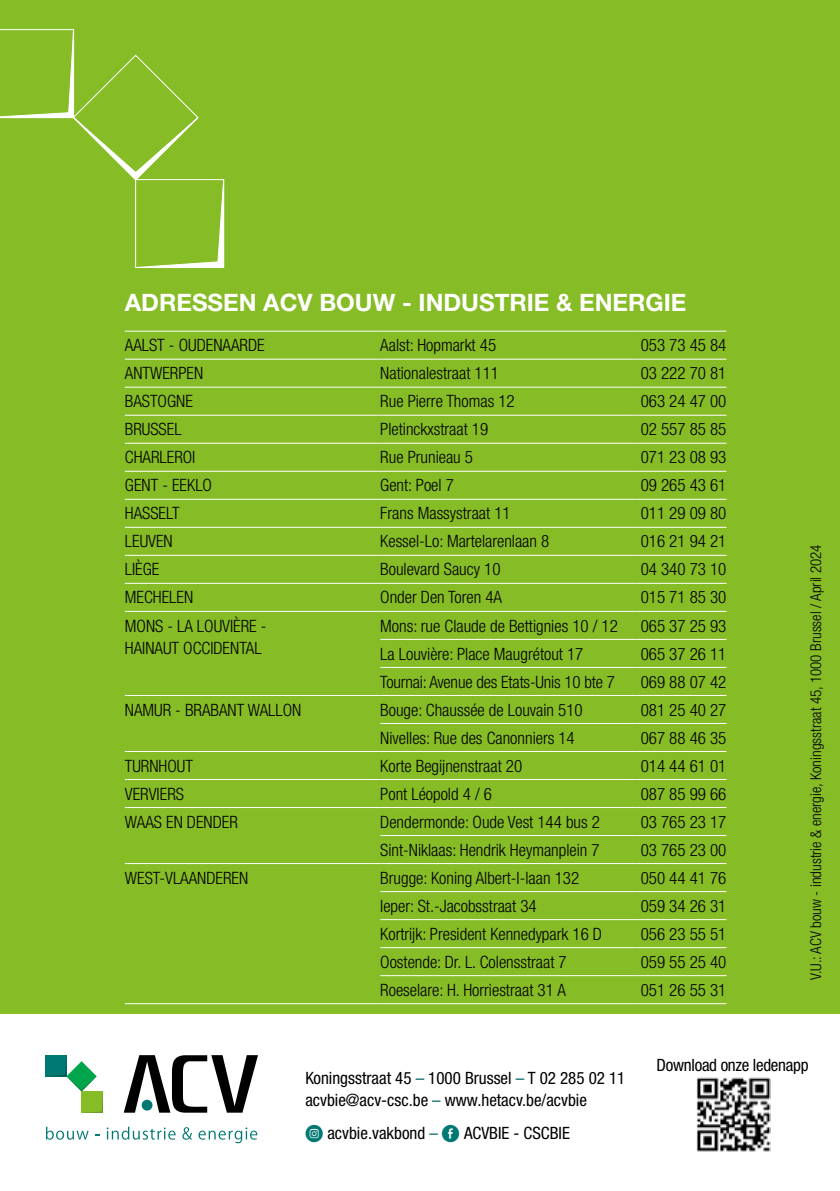
<style>
.page{position:relative;width:840px;height:1191px;background:#fff}
.page>*{position:absolute;margin:0;border:0;box-sizing:border-box;transform-origin:0 0}
.t1{font:700 24px "Helvetica Neue LT Std";color:#fff}
.t2{font:300 condensed 17px/22px "Helvetica Neue LT Pro";color:#000}
.t3{font:condensed 17px/22px "Helvetica Neue LT Std";color:#000}
.t4{font:300 condensed 15px "Helvetica Neue LT Pro";color:#000}
.s1{color:#066}
.s2{font-family:"Social Media Circled";font-stretch:normal;color:#007873}
</style>
<div class="page">
<div style="left:0;top:0;width:839px;height:1013px;background:#86bc25"></div>
<svg style="left:0;top:29px;width:224px;height:239px"></svg>
<img style="left:696px;top:1077px;width:74px;height:74px">
<svg style="left:124px;top:1055px;width:134px;height:57px"></svg>
<svg style="left:46px;top:1126px;width:43px;height:13px"></svg>
<svg style="left:107px;top:1126px;width:68px;height:13px"></svg>
<svg style="left:182px;top:1127px;width:10px;height:12px"></svg>
<svg style="left:198px;top:1127px;width:59px;height:16px"></svg>
<svg style="left:81px;top:1112px;width:22px;height:1px"></svg>
<svg style="left:45px;top:1055px;width:58px;height:57px"></svg>
<svg style="left:125px;top:358px;width:601px;height:619px"></svg>
<hr style="left:125px;top:415px;width:255px;height:1px;background:#fff">
<hr style="left:380px;top:415px;width:255px;height:1px;background:#fff">
<hr style="left:635px;top:415px;width:91px;height:1px;background:#fff">
<hr style="left:125px;top:443px;width:255px;height:1px;background:#fff">
<hr style="left:380px;top:443px;width:255px;height:1px;background:#fff">
<hr style="left:635px;top:443px;width:91px;height:1px;background:#fff">
<hr style="left:125px;top:471px;width:255px;height:1px;background:#fff">
<hr style="left:380px;top:471px;width:255px;height:1px;background:#fff">
<hr style="left:635px;top:471px;width:91px;height:1px;background:#fff">
<hr style="left:125px;top:499px;width:255px;height:1px;background:#fff">
<hr style="left:380px;top:499px;width:255px;height:1px;background:#fff">
<hr style="left:635px;top:499px;width:91px;height:1px;background:#fff">
<hr style="left:125px;top:527px;width:255px;height:1px;background:#fff">
<hr style="left:380px;top:527px;width:255px;height:1px;background:#fff">
<hr style="left:635px;top:527px;width:91px;height:1px;background:#fff">
<hr style="left:125px;top:555px;width:255px;height:1px;background:#fff">
<hr style="left:380px;top:555px;width:255px;height:1px;background:#fff">
<hr style="left:635px;top:555px;width:91px;height:1px;background:#fff">
<hr style="left:125px;top:583px;width:255px;height:1px;background:#fff">
<hr style="left:380px;top:583px;width:255px;height:1px;background:#fff">
<hr style="left:635px;top:583px;width:91px;height:1px;background:#fff">
<hr style="left:125px;top:611px;width:255px;height:1px;background:#fff">
<hr style="left:380px;top:611px;width:255px;height:1px;background:#fff">
<hr style="left:635px;top:611px;width:91px;height:1px;background:#fff">
<hr style="left:380px;top:639px;width:255px;height:1px;background:#fff">
<hr style="left:635px;top:639px;width:91px;height:1px;background:#fff">
<hr style="left:380px;top:667px;width:255px;height:1px;background:#fff">
<hr style="left:635px;top:667px;width:91px;height:1px;background:#fff">
<hr style="left:380px;top:695px;width:255px;height:1px;background:#fff">
<hr style="left:635px;top:695px;width:91px;height:1px;background:#fff">
<hr style="left:380px;top:723px;width:255px;height:1px;background:#fff">
<hr style="left:635px;top:723px;width:91px;height:1px;background:#fff">
<hr style="left:380px;top:751px;width:255px;height:1px;background:#fff">
<hr style="left:635px;top:751px;width:91px;height:1px;background:#fff">
<hr style="left:125px;top:779px;width:255px;height:1px;background:#fff">
<hr style="left:380px;top:779px;width:255px;height:1px;background:#fff">
<hr style="left:635px;top:779px;width:91px;height:1px;background:#fff">
<hr style="left:380px;top:807px;width:255px;height:1px;background:#fff">
<hr style="left:635px;top:807px;width:91px;height:1px;background:#fff">
<hr style="left:380px;top:835px;width:255px;height:1px;background:#fff">
<hr style="left:635px;top:835px;width:91px;height:1px;background:#fff">
<hr style="left:380px;top:863px;width:255px;height:1px;background:#fff">
<hr style="left:635px;top:863px;width:91px;height:1px;background:#fff">
<hr style="left:380px;top:891px;width:255px;height:1px;background:#fff">
<hr style="left:635px;top:891px;width:91px;height:1px;background:#fff">
<hr style="left:380px;top:919px;width:255px;height:1px;background:#fff">
<hr style="left:635px;top:919px;width:91px;height:1px;background:#fff">
<hr style="left:380px;top:947px;width:255px;height:1px;background:#fff">
<hr style="left:635px;top:947px;width:91px;height:1px;background:#fff">
<hr style="left:380px;top:975px;width:255px;height:1px;background:#fff">
<hr style="left:635px;top:975px;width:91px;height:1px;background:#fff">
<hr style="left:125px;top:1003px;width:255px;height:1px;background:#fff">
<hr style="left:125px;top:359px;width:255px;height:1px;background:#fff">
<hr style="left:380px;top:359px;width:255px;height:1px;background:#fff">
<hr style="left:635px;top:359px;width:91px;height:1px;background:#fff">
<hr style="left:125px;top:387px;width:255px;height:1px;background:#fff">
<hr style="left:380px;top:387px;width:255px;height:1px;background:#fff">
<hr style="left:635px;top:387px;width:91px;height:1px;background:#fff">
<hr style="left:125px;top:331px;width:255px;height:1px;background:#fff">
<hr style="left:380px;top:331px;width:255px;height:1px;background:#fff">
<hr style="left:635px;top:331px;width:91px;height:1px;background:#fff">
<hr style="left:380px;top:1003px;width:255px;height:1px;background:#fff">
<hr style="left:635px;top:1003px;width:91px;height:1px;background:#fff">
<hr style="left:125px;top:807px;width:255px;height:1px;background:#fff">
<hr style="left:125px;top:863px;width:255px;height:1px;background:#fff">
<hr style="left:125px;top:695px;width:255px;height:1px;background:#fff">
<hr style="left:125px;top:751px;width:255px;height:1px;background:#fff">
<h1 class="t1" style="left:125px;top:288px;width:562px">ADRESSEN ACV BOUW - INDUSTRIE &amp; ENERGIE</h1>
<p class="t2" style="left:125px;top:334px;width:141px">AALST - OUDENAARDE</p>
<p class="t2" style="left:380px;top:334px;width:117px">Aalst: Hopmarkt 45</p>
<p class="t2" style="left:640px;top:334px;width:87px">053 73 45 84</p>
<p class="t2" style="left:125px;top:362px;width:80px">ANTWERPEN</p>
<p class="t2" style="left:380px;top:362px;width:120px">Nationalestraat 111</p>
<p class="t2" style="left:640px;top:362px;width:87px">03 222 70 81</p>
<p class="t2" style="left:125px;top:390px;width:69px">BASTOGNE</p>
<p class="t2" style="left:380px;top:390px;width:136px">Rue Pierre Thomas 12</p>
<p class="t2" style="left:640px;top:390px;width:87px">063 24 47 00</p>
<p class="t2" style="left:125px;top:418px;width:58px">BRUSSEL</p>
<p class="t2" style="left:380px;top:418px;width:109px">Pletinckxstraat 19</p>
<p class="t2" style="left:640px;top:418px;width:87px">02 557 85 85</p>
<p class="t2" style="left:125px;top:446px;width:72px">CHARLEROI</p>
<p class="t2" style="left:380px;top:446px;width:94px">Rue Prunieau 5</p>
<p class="t2" style="left:640px;top:446px;width:87px">071 23 08 93</p>
<p class="t2" style="left:125px;top:474px;width:89px">GENT - EEKLO</p>
<p class="t2" style="left:380px;top:474px;width:75px">Gent: Poel 7</p>
<p class="t2" style="left:640px;top:474px;width:87px">09 265 43 61</p>
<p class="t2" style="left:125px;top:502px;width:56px">HASSELT</p>
<p class="t2" style="left:380px;top:502px;width:132px">Frans Massystraat 11</p>
<p class="t2" style="left:640px;top:502px;width:87px">011 29 09 80</p>
<p class="t2" style="left:125px;top:530px;width:49px">LEUVEN</p>
<p class="t2" style="left:380px;top:530px;width:170px">Kessel-Lo: Martelarenlaan 8</p>
<p class="t2" style="left:640px;top:530px;width:87px">016 21 94 21</p>
<p class="t2" style="left:125px;top:558px;width:36px">LIÈGE</p>
<p class="t2" style="left:380px;top:558px;width:122px">Boulevard Saucy 10</p>
<p class="t2" style="left:640px;top:558px;width:87px">04 340 73 10</p>
<p class="t2" style="left:125px;top:586px;width:70px">MECHELEN</p>
<p class="t2" style="left:380px;top:586px;width:123px">Onder Den Toren 4A</p>
<p class="t2" style="left:640px;top:586px;width:87px">015 71 85 30</p>
<p class="t2" style="left:125px;top:614px;width:143px">MONS - LA LOUVIÈRE -<br>HAINAUT OCCIDENTAL</p>
<p class="t2" style="left:380px;top:614px;width:239px">Mons: rue Claude de Bettignies 10 / 12</p>
<p class="t2" style="left:640px;top:614px;width:87px">065 37 25 93</p>
<p class="t2" style="left:380px;top:642px;width:204px">La Louvière: Place Maugrétout 17</p>
<p class="t2" style="left:640px;top:642px;width:87px">065 37 26 11</p>
<p class="t2" style="left:380px;top:670px;width:236px">Tournai: Avenue des Etats-Unis 10 bte 7</p>
<p class="t2" style="left:640px;top:670px;width:87px">069 88 07 42</p>
<p class="t2" style="left:125px;top:698px;width:178px">NAMUR - BRABANT WALLON</p>
<p class="t2" style="left:380px;top:698px;width:204px">Bouge: Chaussée de Louvain 510</p>
<p class="t2" style="left:640px;top:698px;width:87px">081 25 40 27</p>
<p class="t2" style="left:380px;top:726px;width:196px">Nivelles: Rue des Canonniers 14</p>
<p class="t2" style="left:640px;top:726px;width:87px">067 88 46 35</p>
<p class="t2" style="left:125px;top:754px;width:70px">TURNHOUT</p>
<p class="t2" style="left:380px;top:754px;width:143px">Korte Begijnenstraat 20</p>
<p class="t2" style="left:640px;top:754px;width:87px">014 44 61 01</p>
<p class="t2" style="left:125px;top:782px;width:61px">VERVIERS</p>
<p class="t2" style="left:380px;top:782px;width:113px">Pont Léopold 4 / 6</p>
<p class="t2" style="left:640px;top:782px;width:87px">087 85 99 66</p>
<p class="t2" style="left:125px;top:810px;width:114px">WAAS EN DENDER</p>
<p class="t2" style="left:380px;top:810px;width:221px">Dendermonde: Oude Vest 144 bus 2</p>
<p class="t2" style="left:640px;top:810px;width:87px">03 765 23 17</p>
<p class="t2" style="left:380px;top:838px;width:221px">Sint-Niklaas: Hendrik Heymanplein 7</p>
<p class="t2" style="left:640px;top:838px;width:87px">03 765 23 00</p>
<p class="t2" style="left:125px;top:866px;width:125px">WEST-VLAANDEREN</p>
<p class="t2" style="left:380px;top:866px;width:200px">Brugge: Koning Albert-I-laan 132</p>
<p class="t2" style="left:640px;top:866px;width:87px">050 44 41 76</p>
<p class="t2" style="left:380px;top:894px;width:158px">Ieper: St.-Jacobsstraat 34</p>
<p class="t2" style="left:640px;top:894px;width:87px">059 34 26 31</p>
<p class="t2" style="left:380px;top:922px;width:223px">Kortrijk: President Kennedypark 16 D</p>
<p class="t2" style="left:640px;top:922px;width:87px">056 23 55 51</p>
<p class="t2" style="left:380px;top:950px;width:188px">Oostende: Dr. L. Colensstraat 7</p>
<p class="t2" style="left:640px;top:950px;width:87px">059 55 25 40</p>
<p class="t2" style="left:380px;top:978px;width:187px">Roeselare: H. Horriestraat 31 A</p>
<p class="t2" style="left:640px;top:978px;width:87px">051 26 55 31</p>
<p class="t4" style="left:806px;top:980px;width:437px;rotate:-90deg">V.U.: ACV bouw - industrie &amp; energie, Koningsstraat 45, 1000 Brussel / April 2024</p>
<p class="t3" style="left:305px;top:1067px;width:321px">Koningsstraat 45 <span class="s1">–</span> 1000 Brussel <span class="s1">–</span> T 02 285 02 11 acvbie@acv-csc.be <span class="s1">–</span> www.hetacv.be/acvbie</p>
<p class="t3" style="left:305px;top:1122px;width:266px"><span class="s2">Q</span> acvbie.vakbond <span class="s1">–</span> <span class="s2">E</span> ACVBIE - CSCBIE</p>
<p class="t3" style="left:656px;top:1054px;width:153px">Download onze ledenapp</p>
</div>
